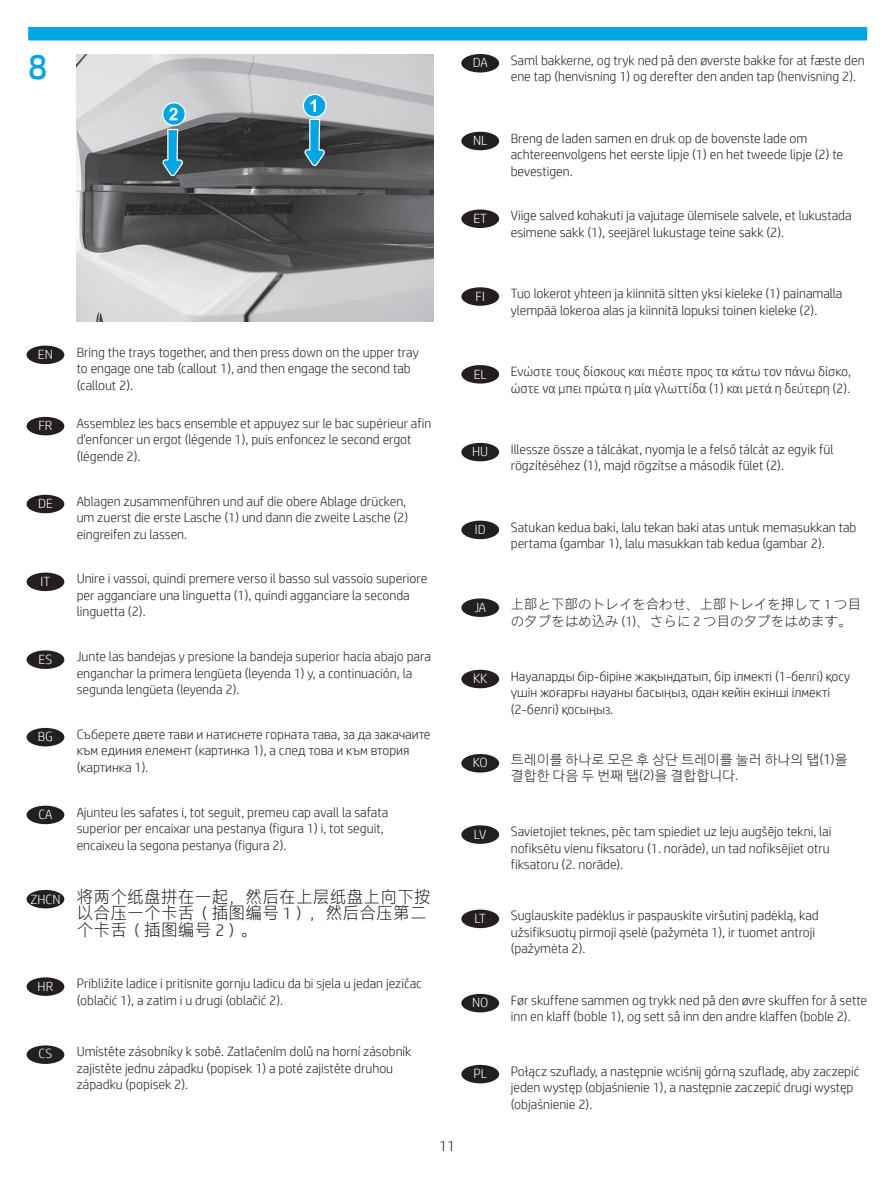
<style>
.page{position:relative;width:893px;height:1188px;background:#fff}
.page>*{position:absolute;margin:0;border:0;box-sizing:border-box;transform-origin:0 0}
.Language_10{font:36px "HP Simplified";color:#00a5e3}
.t1{font:300 16.8px/16.5px "HP Simplified Hans";color:#231f20}
.t2{font:300 15px "HP Simplified";color:#231f20}
.t3{font:300 13.5px/16.5px "HP Simplified";color:#231f20}
.t4{font:300 13.5px/16.5px "HP Simplified Jpan";color:#231f20}
.t5{font:300 13.5px/16.5px "HP Simplified Hangeul";color:#231f20}
.t6{font:300 13.35px "HP Simplified";color:#fff}
.s1{font-family:"HP Simplified"}
</style>
<div class="page">
<img style="left:77px;top:54px;width:356px;height:267px">
<svg style="left:304px;top:118px;width:23px;height:50px"></svg>
<svg style="left:162px;top:128px;width:23px;height:50px"></svg>
<svg style="left:303px;top:94px;width:23px;height:23px"></svg>
<div style="left:303px;top:94px;width:24px;height:24px;border:1px solid #fff;border-radius:50%"></div>
<svg style="left:310px;top:99px;width:6px;height:13px"></svg>
<svg style="left:163px;top:103px;width:22px;height:22px"></svg>
<div style="left:162px;top:102px;width:24px;height:24px;border:1px solid #fff;border-radius:50%"></div>
<svg style="left:169px;top:108px;width:9px;height:12px"></svg>
<div style="left:28px;top:27px;width:839px;height:13px;background:#00a5e3"></div>
<div style="left:27px;top:346px;width:37px;height:18px;background:#231f20;border-radius:50%"></div>
<div style="left:27px;top:417px;width:37px;height:18px;background:#231f20;border-radius:50%"></div>
<div style="left:27px;top:495px;width:37px;height:18px;background:#231f20;border-radius:50%"></div>
<div style="left:27px;top:573px;width:37px;height:18px;background:#231f20;border-radius:50%"></div>
<div style="left:27px;top:650px;width:37px;height:19px;background:#231f20;border-radius:50%"></div>
<div style="left:27px;top:728px;width:37px;height:18px;background:#231f20;border-radius:50%"></div>
<div style="left:27px;top:806px;width:37px;height:18px;background:#231f20;border-radius:50%"></div>
<div style="left:27px;top:890px;width:37px;height:18px;background:#231f20;border-radius:50%"></div>
<div style="left:27px;top:977px;width:37px;height:19px;background:#231f20;border-radius:50%"></div>
<div style="left:27px;top:1045px;width:37px;height:19px;background:#231f20;border-radius:50%"></div>
<div style="left:461px;top:54px;width:38px;height:19px;background:#231f20;border-radius:50%"></div>
<div style="left:461px;top:132px;width:38px;height:18px;background:#231f20;border-radius:50%"></div>
<div style="left:461px;top:210px;width:38px;height:18px;background:#231f20;border-radius:50%"></div>
<div style="left:461px;top:287px;width:38px;height:19px;background:#231f20;border-radius:50%"></div>
<div style="left:461px;top:365px;width:38px;height:19px;background:#231f20;border-radius:50%"></div>
<div style="left:461px;top:443px;width:38px;height:18px;background:#231f20;border-radius:50%"></div>
<div style="left:461px;top:521px;width:38px;height:18px;background:#231f20;border-radius:50%"></div>
<div style="left:461px;top:598px;width:38px;height:19px;background:#231f20;border-radius:50%"></div>
<div style="left:461px;top:670px;width:38px;height:18px;background:#231f20;border-radius:50%"></div>
<div style="left:461px;top:754px;width:38px;height:19px;background:#231f20;border-radius:50%"></div>
<div style="left:461px;top:825px;width:38px;height:19px;background:#231f20;border-radius:50%"></div>
<div style="left:461px;top:910px;width:38px;height:18px;background:#231f20;border-radius:50%"></div>
<div style="left:461px;top:994px;width:38px;height:18px;background:#231f20;border-radius:50%"></div>
<div style="left:461px;top:1065px;width:38px;height:18px;background:#231f20;border-radius:50%"></div>
<p class="Language_10" style="left:28px;top:42px;width:21px">8</p>
<p class="t6" style="left:38px;top:346px;width:17px">EN</p>
<p class="t3" style="left:77px;top:343px;width:344px">Bring the trays together, and then press down on the upper tray to engage one tab (callout 1), and then engage the second tab (callout 2).</p>
<p class="t6" style="left:38px;top:417px;width:15px">FR</p>
<p class="t3" style="left:77px;top:415px;width:356px">Assemblez les bacs ensemble et appuyez sur le bac supérieur afin d’enfoncer un ergot (légende 1), puis enfoncez le second ergot (légende 2).</p>
<p class="t6" style="left:38px;top:495px;width:16px">DE</p>
<p class="t3" style="left:77px;top:492px;width:333px">Ablagen zusammenführen und auf die obere Ablage drücken, um zuerst die erste Lasche (1) und dann die zweite Lasche (2) eingreifen zu lassen.</p>
<p class="t6" style="left:41px;top:573px;width:11px">IT</p>
<p class="t3" style="left:77px;top:570px;width:352px">Unire i vassoi, quindi premere verso il basso sul vassoio superiore per agganciare una linguetta (1), quindi agganciare la seconda linguetta (2).</p>
<p class="t6" style="left:39px;top:651px;width:15px">ES</p>
<p class="t3" style="left:77px;top:648px;width:356px">Junte las bandejas y presione la bandeja superior hacia abajo para enganchar la primera lengüeta (leyenda 1) y, a continuación, la segunda lengüeta (leyenda 2).</p>
<p class="t6" style="left:38px;top:728px;width:17px">BG</p>
<p class="t3" style="left:77px;top:726px;width:355px">Съберете двете тави и натиснете горната тава, за да закачаите към единия елемент (картинка 1), а след това и към втория (картинка 1).</p>
<p class="t6" style="left:38px;top:806px;width:16px">CA</p>
<p class="t3" style="left:77px;top:803px;width:313px">Ajunteu les safates i, tot seguit, premeu cap avall la safata superior per encaixar una pestanya (figura 1) i, tot seguit, encaixeu la segona pestanya (figura 2).</p>
<p class="t1" style="left:77px;top:888px;width:356px">将两个纸盘拼在一起，然后在上层纸盘上向下按以合压一个卡舌（插图编号 <span class="s1">1</span>），然后合压第二个卡舌（插图编号 <span class="s1">2</span>）。</p>
<p class="t6" style="left:30px;top:891px;width:32px">ZHCN</p>
<p class="t6" style="left:38px;top:977px;width:17px">HR</p>
<p class="t3" style="left:77px;top:975px;width:347px">Približite ladice i pritisnite gornju ladicu da bi sjela u jedan jezičac (oblačić 1), a zatim i u drugi (oblačić 2).</p>
<p class="t6" style="left:39px;top:1045px;width:15px">CS</p>
<p class="t3" style="left:77px;top:1043px;width:336px">Umístěte zásobníky k sobě. Zatlačením dolů na horní zásobník zajistěte jednu západku (popisek 1) a poté zajistěte druhou západku (popisek 2).</p>
<p class="t2" style="left:439px;top:1136px;width:18px">11</p>
<p class="t6" style="left:473px;top:54px;width:17px">DA</p>
<p class="t3" style="left:511px;top:52px;width:355px">Saml bakkerne, og tryk ned på den øverste bakke for at fæste den ene tap (henvisning 1) og derefter den anden tap (henvisning 2).</p>
<p class="t6" style="left:473px;top:132px;width:16px">NL</p>
<p class="t3" style="left:511px;top:129px;width:334px">Breng de laden samen en druk op de bovenste lade om achtereenvolgens het eerste lipje (1) en het tweede lipje (2) te bevestigen.</p>
<p class="t6" style="left:473px;top:210px;width:15px">ET</p>
<p class="t3" style="left:511px;top:207px;width:342px">Viige salved kohakuti ja vajutage ülemisele salvele, et lukustada esimene sakk (1), seejärel lukustage teine sakk (2).</p>
<p class="t6" style="left:476px;top:287px;width:11px">FI</p>
<p class="t3" style="left:511px;top:285px;width:333px">Tuo lokerot yhteen ja kiinnitä sitten yksi kieleke (1) painamalla ylempää lokeroa alas ja kiinnitä lopuksi toinen kieleke (2).</p>
<p class="t6" style="left:474px;top:365px;width:15px">EL</p>
<p class="t3" style="left:511px;top:363px;width:342px">Ενώστε τους δίσκους και πιέστε προς τα κάτω τον πάνω δίσκο, ώστε να μπει πρώτα η μία γλωττίδα (1) και μετά η δεύτερη (2).</p>
<p class="t6" style="left:472px;top:442px;width:18px">HU</p>
<p class="t3" style="left:511px;top:440px;width:324px">Illessze össze a tálcákat, nyomja le a felső tálcát az egyik fül rögzítéséhez (1), majd rögzítse a második fület (2).</p>
<p class="t6" style="left:475px;top:521px;width:12px">ID</p>
<p class="t3" style="left:511px;top:518px;width:347px">Satukan kedua baki, lalu tekan baki atas untuk memasukkan tab pertama (gambar 1), lalu masukkan tab kedua (gambar 2).</p>
<p class="t6" style="left:474px;top:599px;width:13px">JA</p>
<p class="t4" style="left:511px;top:597px;width:352px">上部と下部のトレイを合わせ、上部トレイを押して <span class="s1">1</span> つ目のタブをはめ込み (<span class="s1">1</span>)、さらに <span class="s1">2</span> つ目のタブをはめます。</p>
<p class="t6" style="left:473px;top:670px;width:16px">KK</p>
<p class="t3" style="left:511px;top:667px;width:341px">Науаларды бір-біріне жақындатып, бір ілмекті (1-белгі) қосу үшін жоғарғы науаны басыңыз, одан кейін екінші ілмекті (2-белгі) қосыңыз.</p>
<p class="t5" style="left:511px;top:750px;width:338px">트레이를 하나로 모은 후 상단 트레이를 눌러 하나의 탭(1)을 결합한 다음 두 번째 탭(2)을 결합합니다.</p>
<p class="t6" style="left:473px;top:754px;width:16px">KO</p>
<p class="t6" style="left:474px;top:825px;width:14px">LV</p>
<p class="t3" style="left:511px;top:823px;width:322px">Savietojiet teknes, pēc tam spiediet uz leju augšējo tekni, lai nofiksētu vienu fiksatoru (1. norāde), un tad nofiksējiet otru fiksatoru (2. norāde).</p>
<p class="t6" style="left:474px;top:909px;width:13px">LT</p>
<p class="t3" style="left:511px;top:907px;width:309px">Suglauskite padėklus ir paspauskite viršutinį padėklą, kad užsifiksuotų pirmoji ąselė (pažymėta 1), ir tuomet antroji (pažymėta 2).</p>
<p class="t6" style="left:472px;top:994px;width:18px">NO</p>
<p class="t3" style="left:511px;top:991px;width:358px">Før skuffene sammen og trykk ned på den øvre skuffen for å sette inn en klaff (boble 1), og sett så inn den andre klaffen (boble 2).</p>
<p class="t6" style="left:473px;top:1065px;width:15px">PL</p>
<p class="t3" style="left:511px;top:1063px;width:350px">Połącz szuflady, a następnie wciśnij górną szufladę, aby zaczepić jeden występ (objaśnienie 1), a następnie zaczepić drugi występ (objaśnienie 2).</p>
</div>
